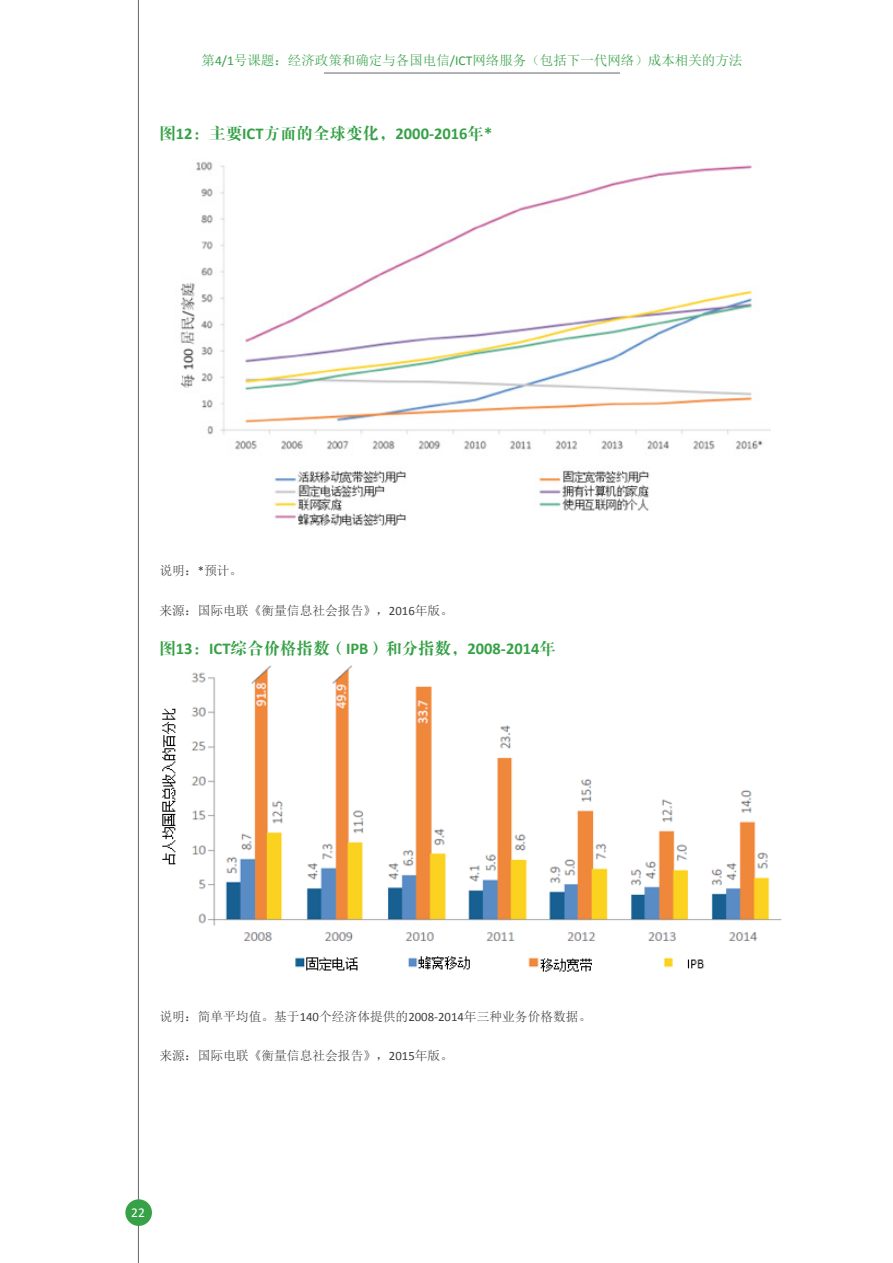
<style>
.page{position:relative;width:893px;height:1263px;background:#fff}
.page>*{position:absolute;margin:0;border:0;box-sizing:border-box;transform-origin:0 0}
.Figure_title{font:700 16.5px "Calibri";color:#36a147}
.t1{font:13.5px "Sim Sun";color:#36a147}
.t2{font:13.5px "Calibri";color:#fff}
.Source_text{font:12.75px "Sim Sun";color:#3e3e3f}
.s1{font-family:"Calibri"}
.s2{font-family:"FZDBSJW GB1 0";font-weight:400}
</style>
<div class="page">
<hr style="left:138px;top:0;width:1px;height:1263px;background:#67676a">
<div style="left:125px;top:1199px;width:27px;height:27px;background:#36a147;border-radius:50%"></div>
<hr style="left:324px;top:73px;width:296px;height:1px;background:#67676a">
<img style="left:180px;top:161px;width:590px;height:365px">
<img style="left:160px;top:666px;width:622px;height:306px">
<p class="t1" style="left:202px;top:53px;width:542px">第<span class="s1">4/1</span>号课题：经济政策和确定与各国电信<span class="s1">/ICT</span>网络服务（包括下一代网络）成本相关的方法</p>
<p class="Figure_title" style="left:159px;top:122px;width:334px"><span class="s2">图</span>12<span class="s2">：主要</span>ICT<span class="s2">方面的全球变化，</span>2000-2016<span class="s2">年</span>*</p>
<p class="Source_text" style="left:159px;top:564px;width:84px">说明：<span class="s1">*</span>预计。</p>
<p class="Source_text" style="left:159px;top:604px;width:295px">来源：国际电联《衡量信息社会报告》，<span class="s1">2016</span>年版。</p>
<p class="Figure_title" style="left:159px;top:637px;width:398px"><span class="s2">图</span>13<span class="s2">：</span>ICT<span class="s2">综合价格指数（</span>IPB<span class="s2">）和分指数，</span>2008-2014<span class="s2">年</span></p>
<p class="Source_text" style="left:159px;top:1010px;width:433px">说明：简单平均值。基于<span class="s1">140</span>个经济体提供的<span class="s1">2008-2014</span>年三种业务价格数据。</p>
<p class="Source_text" style="left:159px;top:1049px;width:295px">来源：国际电联《衡量信息社会报告》，<span class="s1">2015</span>年版。</p>
<p class="t2" style="left:131px;top:1203px;width:15px">22</p>
</div>
